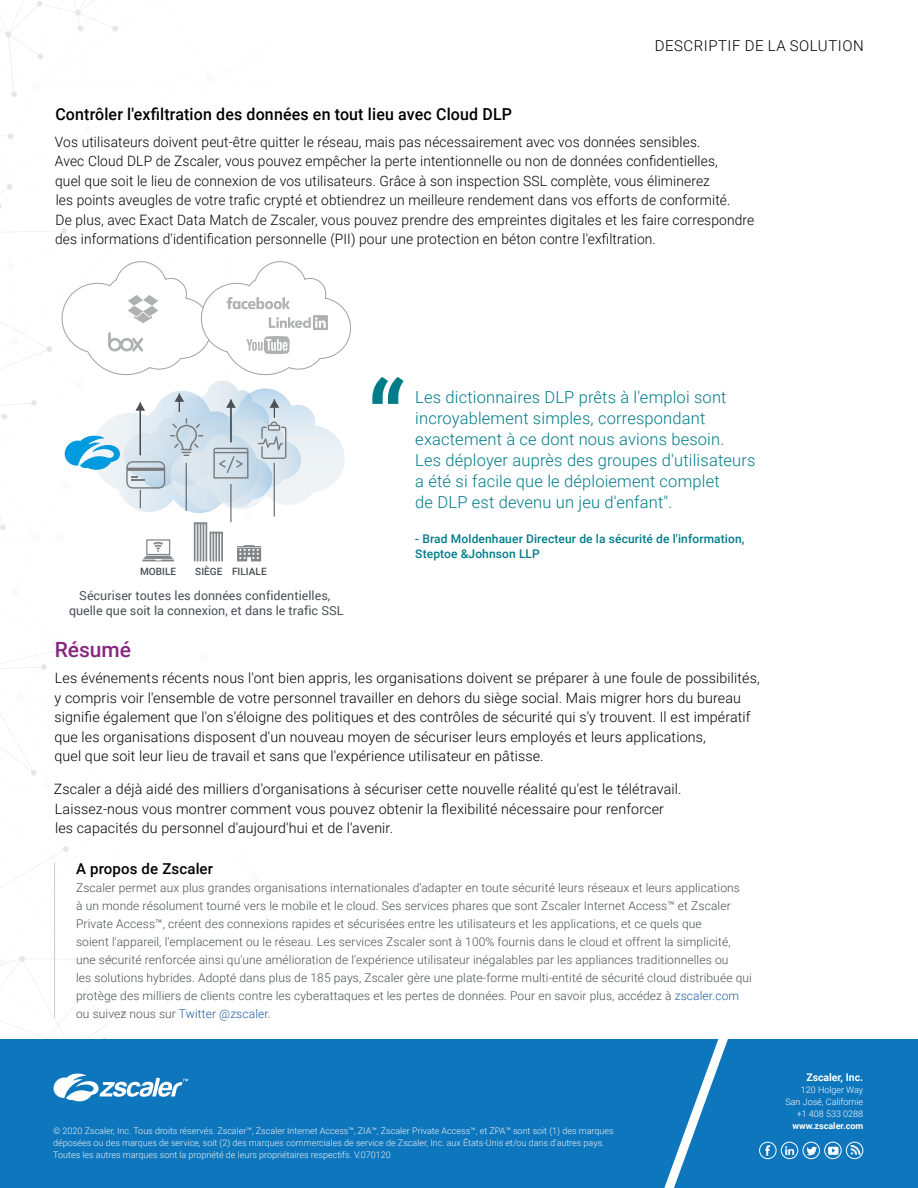
<style>
.page{position:relative;width:918px;height:1188px;background:#fff}
.page>*{position:absolute;margin:0;border:0;box-sizing:border-box;transform-origin:0 0}
.t1{font:500 21px "Roboto";color:#86277f}
.t2{font:300 16.5px/21px "Roboto";letter-spacing:.01em;color:#007c89}
.t3{font:500 16.5px "Roboto";letter-spacing:.01em;color:#000}
.t4{font:300 15px "Roboto";letter-spacing:.035em;color:#000}
.t5{font:500 15px "Roboto";letter-spacing:.01em;color:#000}
.t6{font:300 14.25px/19.5px "Roboto";letter-spacing:.01em;color:#000}
.t7{font:12.45px/15px "Roboto";color:#4d5055;text-align:center}
.t8{font:300 12px/18px "Roboto";letter-spacing:.01em;color:#4c4f54}
.t9{font:500 12px/15px "Roboto";letter-spacing:.01em;color:#007c89}
.t10{font:700 10.5px "Roboto";color:#fff}
.t11{font:500 10.05px "Roboto";color:#4d5055}
.t12{font:300 9px/12px "Roboto";color:#f1f3f4}
.t13{font:300 9px/12px "Roboto";color:#fff;text-align:right}
.t14{font:700 9px "Roboto";color:#fff}
.s1{color:#215e9e}
</style>
<div class="page">
<svg style="left:0;top:0;width:262px;height:1039px"></svg>
<div style="left:0;top:1039px;width:918px;height:149px;background:#0d76bd"></div>
<svg style="left:53px;top:1074px;width:135px;height:27px"></svg>
<svg style="left:664px;top:1039px;width:64px;height:149px"></svg>
<img style="left:825px;top:1142px;width:16px;height:17px;border-radius:8px">
<div style="left:824px;top:1142px;width:18px;height:17px;border:1px solid #fff;border-radius:50%"></div>
<img style="left:760px;top:1142px;width:16px;height:17px;border-radius:8px">
<div style="left:759px;top:1142px;width:17px;height:17px;border:1px solid #fff;border-radius:50%"></div>
<img style="left:781px;top:1142px;width:17px;height:17px;border-radius:8px">
<div style="left:781px;top:1142px;width:17px;height:17px;border:1px solid #fff;border-radius:50%"></div>
<img style="left:803px;top:1142px;width:16px;height:17px;border-radius:8px">
<div style="left:803px;top:1142px;width:17px;height:17px;border:1px solid #fff;border-radius:50%"></div>
<img style="left:846px;top:1142px;width:17px;height:17px;border-radius:8px">
<div style="left:846px;top:1142px;width:17px;height:17px;border:1px solid #fff;border-radius:50%"></div>
<svg style="left:194px;top:522px;width:29px;height:39px"></svg>
<hr style="left:274px;top:463px;width:1px;height:54px;background:#4d5055">
<hr style="left:231px;top:484px;width:1px;height:38px;background:#4d5055">
<svg style="left:237px;top:545px;width:24px;height:16px"></svg>
<svg style="left:142px;top:539px;width:32px;height:22px"></svg>
<svg style="left:62px;top:261px;width:289px;height:252px"></svg>
<svg style="left:372px;top:377px;width:32px;height:27px"></svg>
<hr style="left:54px;top:862px;width:1px;height:156px;background:#d0d1d3">
<p class="t4" style="left:655px;top:35px;width:211px">DESCRIPTIF DE LA SOLUTION</p>
<p class="t3" style="left:55px;top:103px;width:458px">Contrôler l'exfiltration des données en tout lieu avec Cloud DLP</p>
<p class="t6" style="left:55px;top:131px;width:701px">Vos utilisateurs doivent peut-être quitter le réseau, mais pas nécessairement avec vos données sensibles.<br>Avec Cloud DLP de Zscaler, vous pouvez empêcher la perte intentionnelle ou non de données confidentielles,<br>quel que soit le lieu de connexion de vos utilisateurs. Grâce à son inspection SSL complète, vous éliminerez<br>les points aveugles de votre trafic crypté et obtiendrez un meilleure rendement dans vos efforts de conformité.<br>De plus, avec Exact Data Match de Zscaler, vous pouvez prendre des empreintes digitales et les faire correspondre des informations d'identification personnelle (PII) pour une protection en béton contre l'exfiltration.</p>
<p class="t11" style="left:140px;top:564px;width:38px">MOBILE</p>
<p class="t11" style="left:195px;top:564px;width:73px">SIÈGE FILIALE</p>
<p class="t7" style="left:69px;top:588px;width:276px">Sécuriser toutes les données confidentielles, quelle que soit la connexion, et dans le trafic SSL</p>
<p class="t2" style="left:415px;top:386px;width:342px">Les dictionnaires DLP prêts à l'emploi sont incroyablement simples, correspondant exactement à ce dont nous avions besoin.<br>Les déployer auprès des groupes d'utilisateurs a été si facile que le déploiement complet<br>de DLP est devenu un jeu d'enfant".</p>
<p class="t9" style="left:415px;top:531px;width:331px">- Brad Moldenhauer Directeur de la sécurité de l'information,<br>Steptoe &amp;Johnson LLP</p>
<h1 class="t1" style="left:55px;top:635px;width:78px">Résumé</h1>
<p class="t6" style="left:54px;top:668px;width:707px">Les événements récents nous l'ont bien appris, les organisations doivent se préparer à une foule de possibilités, y compris voir l'ensemble de votre personnel travailler en dehors du siège social. Mais migrer hors du bureau signifie également que l'on s'éloigne des politiques et des contrôles de sécurité qui s'y trouvent. Il est impératif que les organisations disposent d'un nouveau moyen de sécuriser leurs employés et leurs applications,<br>quel que soit leur lieu de travail et sans que l'expérience utilisateur en pâtisse.</p>
<p class="t6" style="left:54px;top:779px;width:629px">Zscaler a déjà aidé des milliers d'organisations à sécuriser cette nouvelle réalité qu'est le télétravail.<br>Laissez-nous vous montrer comment vous pouvez obtenir la flexibilité nécessaire pour renforcer les capacités du personnel d'aujourd'hui et de l'avenir.</p>
<p class="t5" style="left:76px;top:859px;width:139px">A propos de Zscaler</p>
<p class="t8" style="left:76px;top:879px;width:677px">Zscaler permet aux plus grandes organisations internationales d'adapter en toute sécurité leurs réseaux et leurs applications<br>à un monde résolument tourné vers le mobile et le cloud. Ses services phares que sont Zscaler Internet Access™ et Zscaler Private Access™, créent des connexions rapides et sécurisées entre les utilisateurs et les applications, et ce quels que<br>soient l'appareil, l'emplacement ou le réseau. Les services Zscaler sont à 100% fournis dans le cloud et offrent la simplicité, une sécurité renforcée ainsi qu'une amélioration de l'expérience utilisateur inégalables par les appliances traditionnelles ou<br>les solutions hybrides. Adopté dans plus de 185 pays, Zscaler gère une plate-forme multi-entité de sécurité cloud distribuée qui protège des milliers de clients contre les cyberattaques et les pertes de données. Pour en savoir plus, accédez à <span class="s1">zscaler.com </span>ou suivez nous sur <span class="s1">Twitter @zscaler</span>.</p>
<p class="t12" style="left:53px;top:1124px;width:562px">© 2020 Zscaler, Inc. Tous droits réservés. Zscaler™, Zscaler Internet Access™, ZIA™, Zscaler Private Access™, et ZPA™ sont soit (1) des marques déposées ou des marques de service, soit (2) des marques commerciales de service de Zscaler, Inc. aux États-Unis et/ou dans d'autres pays.<br>Toutes les autres marques sont la propriété de leurs propriétaires respectifs. V.070120</p>
<p class="t10" style="left:806px;top:1070px;width:58px">Zscaler, Inc.</p>
<p class="t13" style="left:785px;top:1084px;width:79px">120 Holger Way<br>San José, Californie +1 408 533 0288</p>
<p class="t14" style="left:793px;top:1120px;width:72px">www.zscaler.com</p>
</div>
